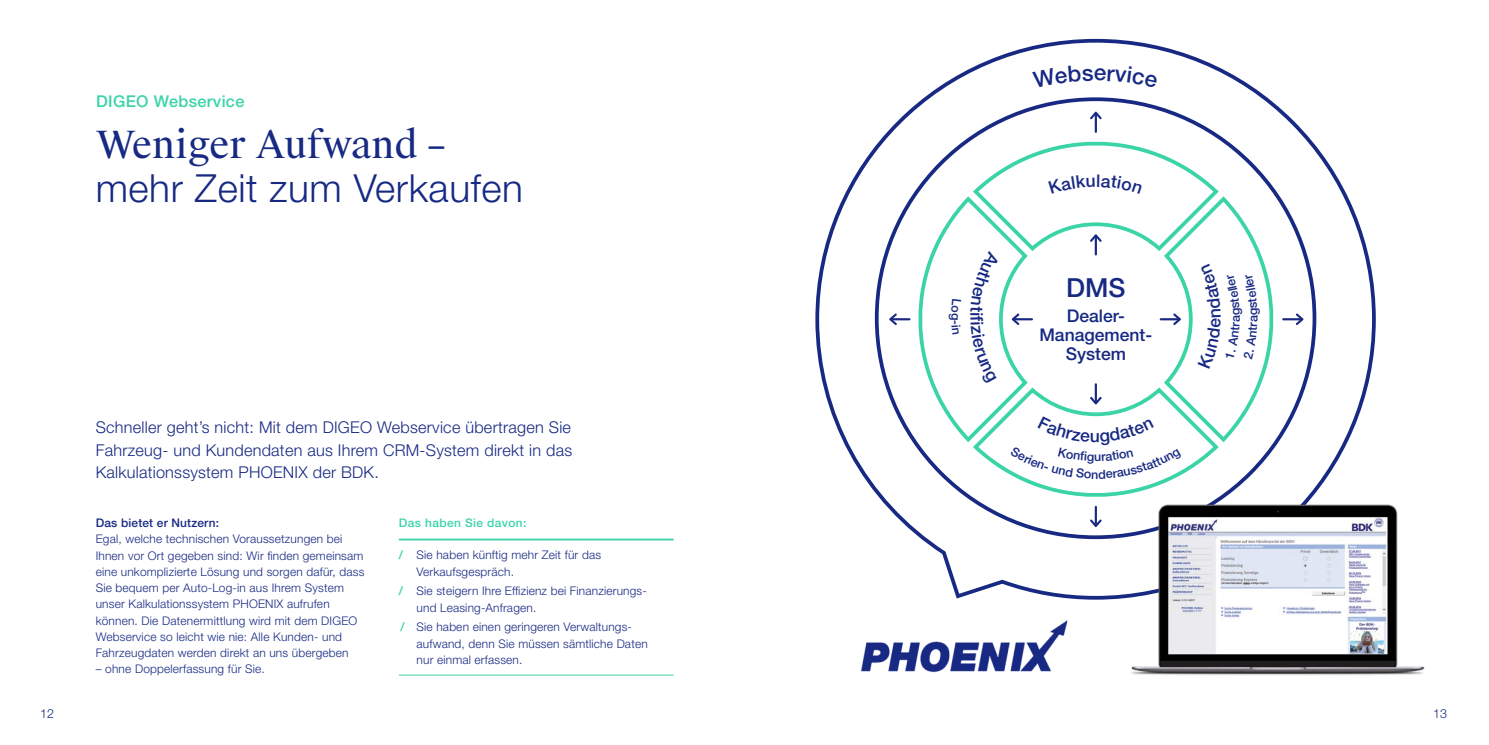
<style>
.page{position:relative;width:1489px;height:745px;background:#fff}
.page>*{position:absolute;margin:0;border:0;box-sizing:border-box;transform-origin:0 0}
.t1{font:300 38.75px "Helvetica Neue LT Std";letter-spacing:.015em;color:#172983}
.t2{font:37.5px "Suisse Works";letter-spacing:.005em;color:#172983}
.t3{font:500 26.25px "Helvetica Neue LT Std";color:#172983}
.t4{font:500 17.5px/18.8px "Helvetica Neue LT Std";color:#172983;text-align:center}
.t5{font:300 16.25px/22.5px "Helvetica Neue LT Std";letter-spacing:.015em;color:#172983;text-align:justify}
.t6{font:500 16.25px "Helvetica Neue LT Std";letter-spacing:.02em;color:#3ad4a7}
.t7{font:300 12.5px "Helvetica Neue LT Std";color:#172983}
.t8{font:500 12.5px "Helvetica Neue LT Std";color:#172983}
.t9{font:300 11.88px/16.2px "Helvetica Neue LT Std";letter-spacing:.015em;color:#172983}
.t10{font:500 11.88px "Helvetica Neue LT Std";letter-spacing:.015em;color:#172983}
.t11{font:500 11.88px "Helvetica Neue LT Std";letter-spacing:.035em;color:#3ad4a7}
.s1{font-weight:500;color:#3ad4a7}
</style>
<div class="page">
<hr style="left:399px;top:674px;width:274px;height:1px;background:#3ad4a7">
<hr style="left:399px;top:538px;width:274px;height:2px;background:#3ad4a7">
<svg style="left:815px;top:38px;width:561px;height:562px"></svg>
<img style="left:1117px;top:462px;width:308px;height:213px">
<img style="left:861px;top:620px;width:207px;height:53px">
<svg style="left:1032px;top:65px;width:126px;height:23px"></svg>
<svg style="left:889px;top:112px;width:414px;height:414px"></svg>
<h3 class="t6" style="left:96px;top:92px;width:150px">DIGEO Webservice</h3>
<h2 class="t2" style="left:96px;top:121px;width:351px">Weniger Aufwand –</h2>
<h1 class="t1" style="left:96px;top:164px;width:428px">mehr Zeit zum Verkaufen</h1>
<h3 class="t5" style="left:96px;top:415px;width:478px">Schneller geht’s nicht: Mit dem DIGEO Webservice übertragen Sie Fahrzeug- und Kundendaten aus Ihrem CRM-System direkt in das Kalkulationssystem PHOENIX der BDK.</h3>
<p class="t10" style="left:96px;top:515px;width:125px">Das bietet er Nutzern:</p>
<p class="t9" style="left:96px;top:530px;width:270px">Egal, welche technischen Voraussetzungen bei Ihnen vor Ort gegeben sind: Wir finden gemeinsam eine unkomplizierte Lösung und sorgen dafür, dass Sie bequem per Auto-Log-in aus Ihrem System unser Kalkulationssystem PHOENIX aufrufen können. Die Datenermittlung wird mit dem DIGEO Webservice so leicht wie nie: Alle Kunden- und Fahrzeugdaten werden direkt an uns übergeben</p>
<p class="t9" style="left:96px;top:660px;width:170px">– ohne Doppelerfassung für Sie.</p>
<p class="t11" style="left:399px;top:515px;width:129px">Das haben Sie davon:</p>
<p class="t9" style="left:416px;top:546px;width:186px;text-indent:-18px"><span class="s1">/</span> Sie haben künftig mehr Zeit für das<br>Verkaufsgespräch.</p>
<p class="t9" style="left:416px;top:582px;width:232px;text-indent:-18px"><span class="s1">/</span> Sie steigern Ihre Effizienz bei Finanzierungs&shy;und Leasing-Anfragen.</p>
<p class="t9" style="left:416px;top:618px;width:233px;text-indent:-16px"><span class="s1">/</span> Sie haben einen geringeren Verwaltungs&shy;aufwand, denn Sie müssen sämtliche Daten nur einmal erfassen.</p>
<h3 class="t3" style="left:1066px;top:272px;width:61px">DMS</h3>
<h3 class="t4" style="left:1039px;top:306px;width:114px">Dealer-<br>Management-<br>System</h3>
<p class="t8" style="left:1091px;top:466px;width:9px">n</p>
<p class="t7" style="left:40px;top:705px;width:16px">12</p>
<p class="t7" style="left:1432px;top:705px;width:16px">13</p>
</div>
